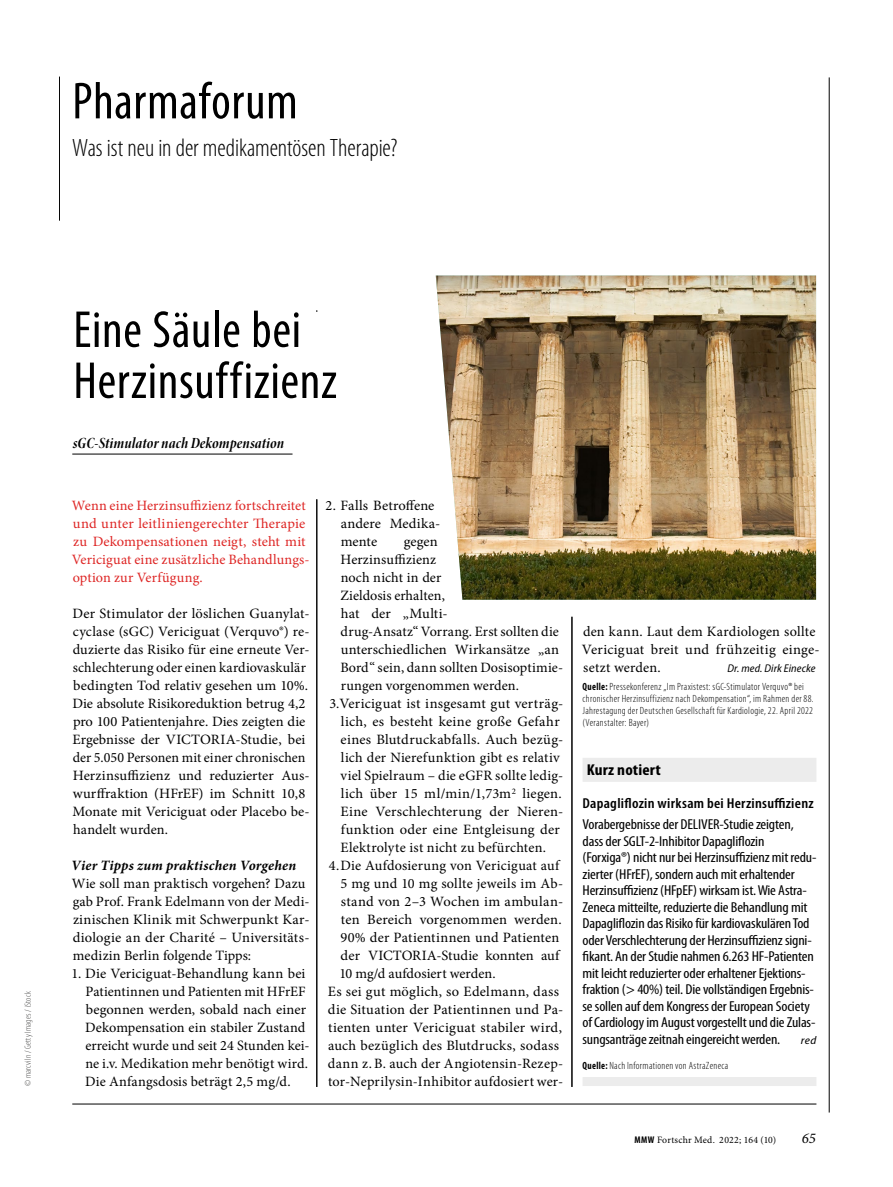
<style>
.page{position:relative;width:893px;height:1187px;background:#fff}
.page>*{position:absolute;margin:0;border:0;box-sizing:border-box;transform-origin:0 0}
.Title_klein{font:condensed 52.5px/51px "Myriad Pro";letter-spacing:.015em;color:#000}
.t1{font:300 condensed 25.2px "Myriad Pro";letter-spacing:-.005em;color:#000}
.SuperTitle_1Pharma{font:15.75px "Minion Pro Bold Cn It Disp";letter-spacing:.01em;color:#000}
.NoXML_Kurz_notiert{font:700 condensed 15.75px "Myriad Pro";letter-spacing:.01em;color:#000;scale:1.1 1}
.t2{font:italic 14.85px "Minion Pro";color:#000}
.Para_Kurz_notiert{font:condensed 14.4px/16.5px "Myriad Pro";letter-spacing:-.01em;color:#000;scale:1.1 1}
.Title_Kurz_notiert{font:600 condensed 14.4px "Myriad Pro";letter-spacing:.02em;color:#000;scale:1.1 1}
.Para_x{font:14.25px/18px "Minion Pro";letter-spacing:.01em;color:#000}
.Trailer_kleinrot{font:14.25px/18px "Minion Pro";letter-spacing:.01em;color:#de2524}
.SectionHeading_2_x{font:italic 700 14.25px "Minion Pro";letter-spacing:.015em;color:#000}
.Para_x-2{font:italic semi-condensed 11.25px "Myriad Pro";letter-spacing:.01em;color:#000}
.Para_Kurz_notiert-2{font:italic semi-condensed 11.25px "Myriad Pro";color:#000;scale:1.1 1}
.Source_x{font:300 condensed 10.5px/12px "Myriad Pro";letter-spacing:.03em;color:#000}
.Source_BoxLine{font:300 condensed 10.5px "Myriad Pro";letter-spacing:.03em;color:#000}
.t3{font:9.75px "Minion Pro";letter-spacing:.025em;color:#000}
.Image_Source_x{font:300 condensed 9px "Myriad Pro";letter-spacing:.02em;color:#4d4d4c}
.s1{font-weight:700}
.s2{font-family:"Myriad Pro";font-weight:700;font-stretch:condensed}
</style>
<div class="page">
<hr style="left:59px;top:77px;width:1px;height:144px;background:#000">
<hr style="left:829px;top:77px;width:1px;height:1035px;background:#000">
<hr style="left:72px;top:1103px;width:744px;height:1px;background:#000">
<hr style="left:72px;top:454px;width:220px;height:1px;background:#000">
<hr style="left:317px;top:499px;width:1px;height:587px;background:#000">
<hr style="left:572px;top:616px;width:1px;height:470px;background:#000">
<div style="left:583px;top:757px;width:233px;height:24px;background:#ececec"></div>
<div style="left:583px;top:1076px;width:233px;height:9px;background:#ececec"></div>
<img style="left:436px;top:275px;width:380px;height:324px">
<h1 class="Title_klein" style="left:72px;top:75px;width:227px">Pharmaforum</h1>
<h2 class="t1" style="left:72px;top:134px;width:327px">Was ist neu in der medikamentösen Therapie?</h2>
<p class="Image_Source_x" style="left:23px;top:1085px;width:96px;rotate:-90deg">© marcviln / Getty Images / iStock</p>
<p class="Title_klein" style="left:73px;top:303px;width:265px">Eine Säule bei<br>Herzinsuffizienz</p>
<p class="SuperTitle_1Pharma" style="left:73px;top:433px;width:213px">sGC-Stimulator nach Dekompensation</p>
<p class="Trailer_kleinrot" style="left:72px;top:496px;width:239px">Wenn eine Herzinsuffizienz fortschreitet und unter leitliniengerechter Therapie zu Dekompensationen neigt, steht mit Vericiguat eine zusätzliche Behandlungs&shy;option zur Verfügung.</p>
<p class="Para_x" style="left:72px;top:604px;width:239px">Der Stimulator der löslichen Guanylat&shy;cyclase (sGC) Vericiguat (Verquvo®) re&shy;duzierte das Risiko für eine erneute Ver&shy;schlechterung oder einen kardiovaskulär bedingten Tod relativ gesehen um 10%.<br>Die absolute Risikoreduktion betrug 4,2 pro 100 Patientenjahre. Dies zeigten die Ergebnisse der VICTORIA-Studie, bei der 5.050 Personen mit einer chronischen Herzinsuffizienz und reduzierter Aus&shy;wurffraktion (HFrEF) im Schnitt 10,8<br>Monate mit Vericiguat oder Placebo be&shy;handelt wurden.</p>
<p class="SectionHeading_2_x" style="left:71px;top:855px;width:227px">Vier Tipps zum praktischen Vorgehen</p>
<p class="Para_x" style="left:72px;top:874px;width:239px">Wie soll man praktisch vorgehen? Dazu gab Prof. Frank Edelmann von der Medi&shy;zinischen Klinik mit Schwerpunkt Kar&shy;diologie an der Charité – Universitäts&shy;medizin Berlin folgende Tipps:</p>
<p class="Para_x" style="left:85px;top:964px;width:226px;text-indent:-14px">1. Die Vericiguat-Behandlung kann bei Patientinnen und Patienten mit HFrEF begonnen werden, sobald nach einer Dekompensation ein stabiler Zustand erreicht wurde und seit 24 Stunden kei&shy;ne i.v. Medikation mehr benötigt wird.<br>Die Anfangsdosis beträgt 2,5 mg/d.</p>
<p class="Para_x" style="left:341px;top:496px;width:101px;text-indent:-15px">2. Falls Betroffene andere Medika&shy;mente</p>
<p class="Para_x" style="left:340px;top:532px;width:224px;text-indent:63px">gegen<br>Herzinsuffizienz<br>noch nicht in der<br>Zieldosis erhalten,<br>hat der „Multi-<br>drug-Ansatz“ Vorrang. Erst sollten die unterschiedlichen Wirkansätze „an<br>Bord“ sein, dann sollten Dosisoptimie&shy;rungen vorgenommen werden.</p>
<p class="Para_x" style="left:341px;top:694px;width:224px;text-indent:-11px">3.Vericiguat ist insgesamt gut verträg&shy;lich, es besteht keine große Gefahr eines Blutdruckabfalls. Auch bezüg&shy;lich der Nierefunktion gibt es relativ viel Spielraum – die eGFR sollte ledig&shy;lich über 15 ml/min/1,73m<sup>2</sup> liegen.<br>Eine Verschlechterung der Nieren&shy;funktion oder eine Entgleisung der Elektrolyte ist nicht zu befürchten.</p>
<p class="Para_x" style="left:339px;top:856px;width:225px;text-indent:-11px">4.Die Aufdosierung von Vericiguat auf 5 mg und 10 mg sollte jeweils im Ab&shy;stand von 2–3 Wochen im ambulan&shy;ten Bereich vorgenommen werden.<br>90% der Patientinnen und Patienten der VICTORIA-Studie konnten auf 10 mg/d aufdosiert werden.</p>
<p class="Para_x" style="left:328px;top:982px;width:237px">Es sei gut möglich, so Edelmann, dass die Situation der Patientinnen und Pa&shy;tienten unter Vericiguat stabiler wird, auch bezüglich des Blutdrucks, sodass dann z.B. auch der Angiotensin-Rezep&shy;tor-Neprilysin-Inhibitor aufdosiert wer-</p>
<p class="Para_x" style="left:582px;top:622px;width:239px">den kann. Laut dem Kardiologen sollte<br>Vericiguat breit und frühzeitig einge&shy;setzt werden.</p>
<p class="Para_x-2" style="left:727px;top:662px;width:90px">Dr. med. Dirk Einecke</p>
<p class="Source_x" style="left:583px;top:680px;width:233px"><span class="s1">Quelle:</span> Pressekonferenz „Im Praxistest: sGC-Stimulator Verquvo® bei chronischer Herzinsuffizienz nach Dekompensation“, im Rahmen der 88.<br>Jahrestagung der Deutschen Gesellschaft für Kardiologie, 22. April 2022 (Veranstalter: Bayer)</p>
<p class="NoXML_Kurz_notiert" style="left:587px;top:759px;width:69px">Kurz notiert</p>
<p class="Title_Kurz_notiert" style="left:583px;top:795px;width:212px">Dapagliflozin wirksam bei Herzinsuffizienz</p>
<p class="Para_Kurz_notiert" style="left:583px;top:815px;width:214px">Vorabergebnisse der DELIVER-Studie zeigten, dass der SGLT-2-Inhibitor Dapagliflozin<br>(Forxiga®) nicht nur bei Herzinsuffizienz mit redu&shy;zierter (HFrEF), sondern auch mit erhaltender Herzinsuffizienz (HFpEF) wirksam ist. Wie Astra-Zeneca mitteilte, reduzierte die Behandlung mit Dapagliflozin das Risiko für kardiovaskulären Tod oder Verschlechterung der Herzinsuffizienz signi&shy;fikant. An der Studie nahmen 6.263 HF-Patienten mit leicht reduzierter oder erhaltener Ejektions&shy;fraktion (&gt; 40%) teil. Die vollständigen Ergebnis&shy;se sollen auf dem Kongress der European Society of Cardiology im August vorgestellt und die Zulas&shy;sungsanträgezeitnah eingereicht werden.</p>
<p class="Para_Kurz_notiert-2" style="left:801px;top:1033px;width:16px">red</p>
<p class="Source_BoxLine" style="left:583px;top:1059px;width:147px"><span class="s1">Quelle:</span> Nach Informationen von AstraZeneca</p>
<p class="t3" style="left:634px;top:1132px;width:143px"><span class="s2">MMW</span> Fortschr Med. 2022; 164 (10)</p>
<p class="t2" style="left:802px;top:1128px;width:16px">65</p>
</div>
